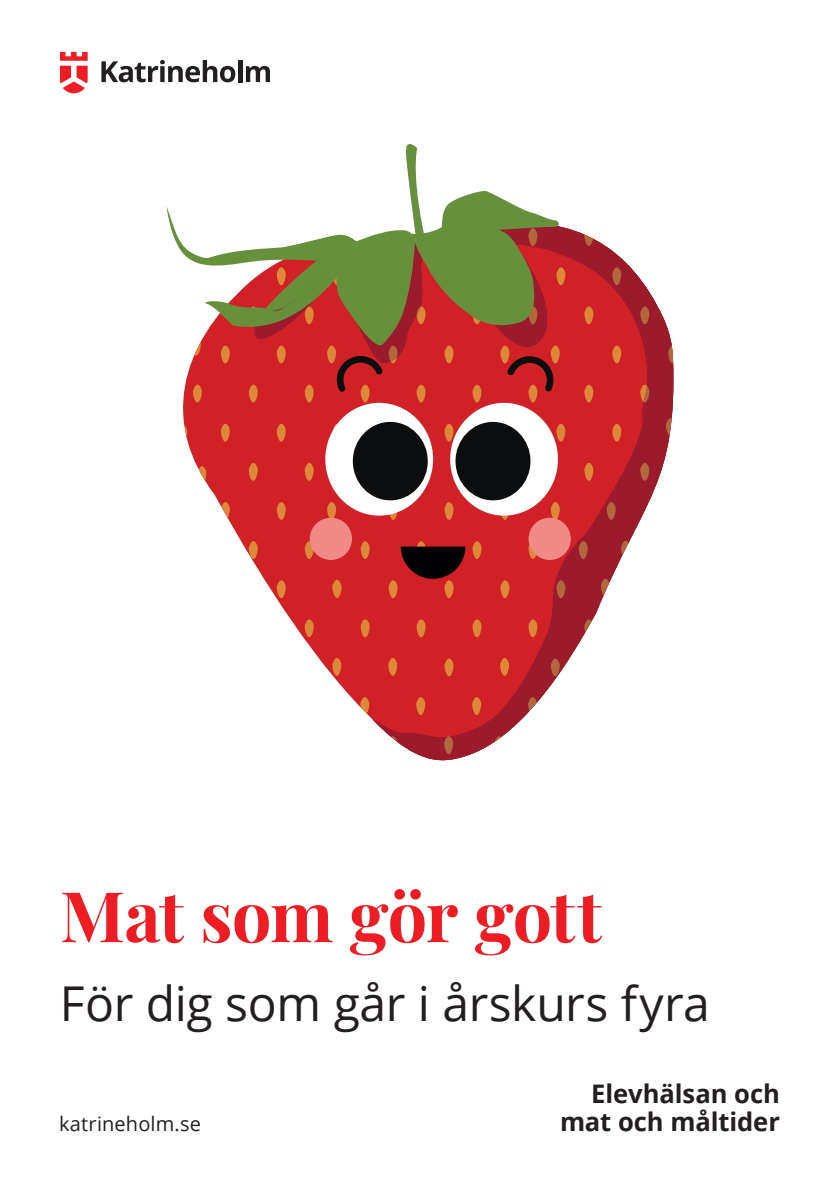
<style>
.page{position:relative;width:840px;height:1191px;background:#fff}
.page>*{position:absolute;margin:0;border:0;box-sizing:border-box;transform-origin:0 0}
.t1{font:700 70px "Playfair Display";letter-spacing:-.01em;color:#ee1d23}
.t2{font:48px "Open Sans";letter-spacing:-.01em;color:#231f20}
.t3{font:700 25.6px "Open Sans";letter-spacing:-.005em;color:#231f20}
.t4{font:20px "Open Sans";letter-spacing:.005em;color:#231f20}
</style>
<div class="page">
<svg style="left:101px;top:60px;width:134px;height:22px"></svg>
<hr style="left:238px;top:60px;width:4px;height:22px;background:#231f20">
<svg style="left:246px;top:66px;width:24px;height:16px"></svg>
<svg style="left:60px;top:52px;width:28px;height:41px"></svg>
<svg style="left:183px;top:402px;width:66px;height:152px;fill:#d12026"></svg>
<svg style="left:221px;top:424px;width:9px;height:18px"></svg>
<svg style="left:198px;top:466px;width:8px;height:14px"></svg>
<svg style="left:184px;top:425px;width:3px;height:12px"></svg>
<svg style="left:221px;top:502px;width:9px;height:16px"></svg>
<svg style="left:249px;top:463px;width:5px;height:18px"></svg>
<svg style="left:249px;top:541px;width:5px;height:18px"></svg>
<svg style="left:254px;top:227px;width:419px;height:533px;fill:#d12026"></svg>
<svg style="left:550px;top:658px;width:9px;height:18px"></svg>
<svg style="left:584px;top:234px;width:8px;height:12px"></svg>
<svg style="left:612px;top:267px;width:9px;height:18px"></svg>
<svg style="left:640px;top:306px;width:9px;height:18px"></svg>
<svg style="left:640px;top:385px;width:9px;height:17px"></svg>
<svg style="left:606px;top:502px;width:9px;height:18px"></svg>
<svg style="left:640px;top:463px;width:9px;height:18px"></svg>
<svg style="left:668px;top:346px;width:4px;height:17px"></svg>
<svg style="left:665px;top:418px;width:6px;height:18px"></svg>
<svg style="left:578px;top:541px;width:9px;height:18px"></svg>
<svg style="left:584px;top:619px;width:7px;height:13px"></svg>
<svg style="left:556px;top:580px;width:9px;height:18px"></svg>
<svg style="left:391px;top:736px;width:6px;height:6px"></svg>
<svg style="left:494px;top:736px;width:6px;height:5px"></svg>
<svg style="left:528px;top:697px;width:8px;height:14px"></svg>
<svg style="left:444px;top:736px;width:9px;height:18px"></svg>
<svg style="left:600px;top:579px;width:9px;height:16px"></svg>
<svg style="left:620px;top:541px;width:8px;height:14px"></svg>
<div style="left:450px;top:403px;width:107px;height:112px;background:#fff;border-radius:50%"></div>
<div style="left:455px;top:422px;width:75px;height:78px;background:#0b0d0e;border-radius:50%"></div>
<div style="left:325px;top:403px;width:108px;height:112px;background:#fff;border-radius:50%"></div>
<div style="left:352px;top:422px;width:75px;height:78px;background:#0b0d0e;border-radius:50%"></div>
<svg style="left:388px;top:541px;width:77px;height:57px;background:#831a1a"></svg>
<div style="left:309px;top:518px;width:43px;height:42px;background:#ef8a87;border-radius:50%"></div>
<div style="left:528px;top:518px;width:42px;height:42px;background:#ef8a87;border-radius:50%"></div>
<svg style="left:166px;top:144px;width:399px;height:258px"></svg>
<h1 class="t1" style="left:60px;top:861px;width:543px">Mat som gör gott</h1>
<h2 class="t2" style="left:60px;top:970px;width:651px">För dig som går i årskurs fyra</h2>
<p class="t3" style="left:590px;top:1075px;width:190px">Elevhälsan och</p>
<p class="t4" style="left:59px;top:1110px;width:143px">katrineholm.se</p>
<p class="t3" style="left:559px;top:1103px;width:221px">mat och måltider</p>
</div>
